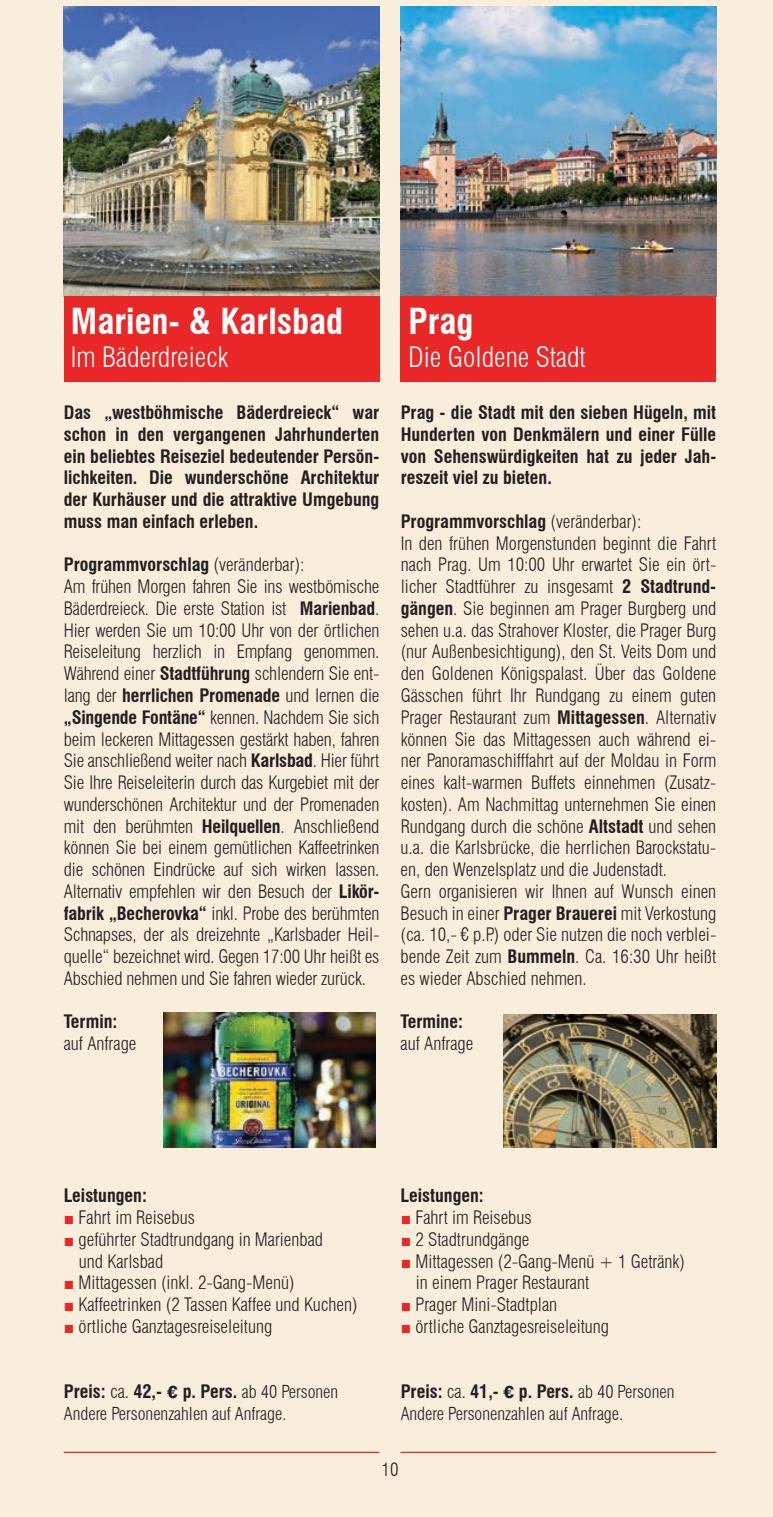
<style>
.page{position:relative;width:773px;height:1517px;background:#fff}
.page>*{position:absolute;margin:0;border:0;box-sizing:border-box;transform-origin:0 0}
.t1{font:700 condensed 35px "Swiss 721 BT";color:#fff}
.t2{font:300 condensed 27.5px "Swiss 721 BT";color:#fff}
.t3{font:300 condensed 18px/21.8px "Swiss 721 BT";color:#231f20}
.t4{font:700 condensed 18px/21.8px "Swiss 721 BT";color:#231f20;text-align:justify}
.t5{font:300 condensed 17.5px "Swiss 721 BT";color:#231f20}
.s1{font-weight:700}
.s2{font-family:"Arial";font-weight:900;font-stretch:normal;font-size:17.5px;color:#e82726}
.s3{font-weight:300}
.s4{font-weight:800;font-stretch:normal;font-size:17.5px}
.s5{font-weight:300;font-size:17.5px}
</style>
<div class="page">
<div style="left:0;top:0;width:772px;height:1517px;background:#f8eedb"></div>
<img style="left:64px;top:6px;width:315px;height:291px">
<img style="left:400px;top:6px;width:316px;height:291px">
<div style="left:64px;top:297px;width:315px;height:85px;background:#e82726"></div>
<div style="left:400px;top:297px;width:316px;height:85px;background:#e82726"></div>
<img style="left:503px;top:1014px;width:213px;height:133px">
<hr style="left:64px;top:1451px;width:315px;height:2px;background:#e82726">
<hr style="left:400px;top:1451px;width:316px;height:2px;background:#e82726">
<img style="left:163px;top:1013px;width:213px;height:134px">
<h1 class="t1" style="left:71px;top:300px;width:274px">Marien- &amp; Karlsbad</h1>
<h2 class="t2" style="left:71px;top:341px;width:159px">Im Bäderdreieck</h2>
<p class="t4" style="left:64px;top:402px;width:317px">Das „westböhmische Bäderdreieck“ war schon in den vergangenen Jahrhunderten ein beliebtes Reiseziel bedeutender Persön&shy;lichkeiten. Die wunderschöne Architektur der Kurhäuser und die attraktive Umgebung muss man einfach erleben.</p>
<p class="t3" style="left:64px;top:554px;width:317px"><span class="s1">Programmvorschlag</span> (veränderbar):<br>Am frühen Morgen fahren Sie ins westbömische Bäderdreieck. Die erste Station ist <span class="s1">Marienbad</span>.<br>Hier werden Sie um 10:00 Uhr von der örtlichen Reiseleitung herzlich in Empfang genommen.<br>Während einer <span class="s1">Stadtführung</span> schlendern Sie ent&shy;lang der <span class="s1">herrlichen Promenade</span> und lernen die <span class="s1">„Singende Fontäne“</span> kennen. Nachdem Sie sich beim leckeren Mittagessen gestärkt haben, fahren Sie anschließend weiter nach <span class="s1">Karlsbad</span>. Hier führt Sie Ihre Reiseleiterin durch das Kurgebiet mit der wunderschönen Architektur und der Promenaden mit den berühmten <span class="s1">Heilquellen</span>. Anschließend können Sie bei einem gemütlichen Kaffeetrinken die schönen Eindrücke auf sich wirken lassen.<br>Alternativ empfehlen wir den Besuch der <span class="s1">Likör&shy;fabrik „Becherovka“</span> inkl. Probe des berühmten Schnapses, der als dreizehnte „Karlsbader Heil&shy;quelle“ bezeichnet wird. Gegen 17:00 Uhr heißt es Abschied nehmen und Sie fahren wieder zurück.</p>
<p class="t4" style="left:64px;top:1011px;width:55px">Termin:</p>
<p class="t3" style="left:64px;top:1032px;width:74px">auf Anfrage</p>
<h1 class="t1" style="left:408px;top:300px;width:66px">Prag</h1>
<h2 class="t2" style="left:408px;top:341px;width:179px">Die Goldene Stadt</h2>
<p class="t4" style="left:400px;top:402px;width:317px">Prag - die Stadt mit den sieben Hügeln, mit Hunderten von Denkmälern und einer Fülle von Sehenswürdigkeiten hat zu jeder Jah&shy;reszeit viel zu bieten.</p>
<p class="t3" style="left:400px;top:510px;width:317px"><span class="s1">Programmvorschlag</span> (veränderbar):<br>In den frühen Morgenstunden beginnt die Fahrt nach Prag. Um 10:00 Uhr erwartet Sie ein ört&shy;licher Stadtführer zu insgesamt <span class="s1">2 Stadtrund&shy;gängen</span>. Sie beginnen am Prager Burgberg und sehen u.a. das Strahover Kloster, die Prager Burg (nur Außenbesichtigung), den St. Veits Dom und den Goldenen Königspalast. Über das Goldene Gässchen führt Ihr Rundgang zu einem guten Prager Restaurant zum <span class="s1">Mittagessen</span>. Alternativ können Sie das Mittagessen auch während ei&shy;ner Panoramaschifffahrt auf der Moldau in Form eines kalt-warmen Buffets einnehmen (Zusatz&shy;kosten). Am Nachmittag unternehmen Sie einen Rundgang durch die schöne <span class="s1">Altstadt</span> und sehen u.a. die Karlsbrücke, die herrlichen Barockstatu&shy;en, den Wenzelsplatz und die Judenstadt.<br>Gern organisieren wir Ihnen auf Wunsch einen Besuch in einer <span class="s1">Prager Brauerei</span> mit Verkostung (ca. 10,- € p.P.) oder Sie nutzen die noch verblei&shy;bende Zeit zum <span class="s1">Bummeln</span>. Ca. 16:30 Uhr heißt es wieder Abschied nehmen.</p>
<p class="t4" style="left:400px;top:1011px;width:64px">Termine:</p>
<p class="t3" style="left:400px;top:1032px;width:74px">auf Anfrage</p>
<p class="t4" style="left:64px;top:1185px;width:85px">Leistungen:</p>
<p class="t3" style="left:64px;top:1206px;width:132px"><span class="s2">■</span> Fahrt im Reisebus</p>
<p class="t3" style="left:79px;top:1228px;width:246px;text-indent:-15px"><span class="s2">■</span> geführter Stadtrundgang in Marienbad und Karlsbad</p>
<p class="t3" style="left:64px;top:1272px;width:232px"><span class="s2">■</span> Mittagessen (inkl. 2-Gang-Menü)</p>
<p class="t3" style="left:64px;top:1293px;width:295px"><span class="s2">■</span> Kaffeetrinken (2 Tassen Kaffee und Kuchen)</p>
<p class="t3" style="left:64px;top:1315px;width:210px"><span class="s2">■</span> örtliche Ganztagesreiseleitung</p>
<p class="t4" style="left:64px;top:1380px;width:276px">Preis: <span class="s3">ca.</span> 42,- <span class="s4">€</span> p. Pers. <span class="s5">ab 40 Personen</span></p>
<p class="t5" style="left:64px;top:1403px;width:224px">Andere Personenzahlen auf Anfrage.</p>
<p class="t4" style="left:400px;top:1185px;width:85px">Leistungen:</p>
<p class="t3" style="left:400px;top:1206px;width:132px"><span class="s2">■</span> Fahrt im Reisebus</p>
<p class="t3" style="left:400px;top:1228px;width:130px"><span class="s2">■</span> 2 Stadtrundgänge</p>
<p class="t3" style="left:416px;top:1250px;width:270px;text-indent:-15px"><span class="s2">■</span> Mittagessen (2-Gang-Menü + 1 Getränk) in einem Prager Restaurant</p>
<p class="t3" style="left:400px;top:1293px;width:158px"><span class="s2">■</span> Prager Mini-Stadtplan</p>
<p class="t3" style="left:400px;top:1315px;width:210px"><span class="s2">■</span> örtliche Ganztagesreiseleitung</p>
<p class="t4" style="left:400px;top:1380px;width:275px">Preis: <span class="s3">ca.</span> 41,- <span class="s4">€</span> p. Pers. <span class="s5">ab 40 Personen</span></p>
<p class="t5" style="left:400px;top:1403px;width:224px">Andere Personenzahlen auf Anfrage.</p>
<p class="t3" style="left:381px;top:1458px;width:18px">10</p>
</div>
